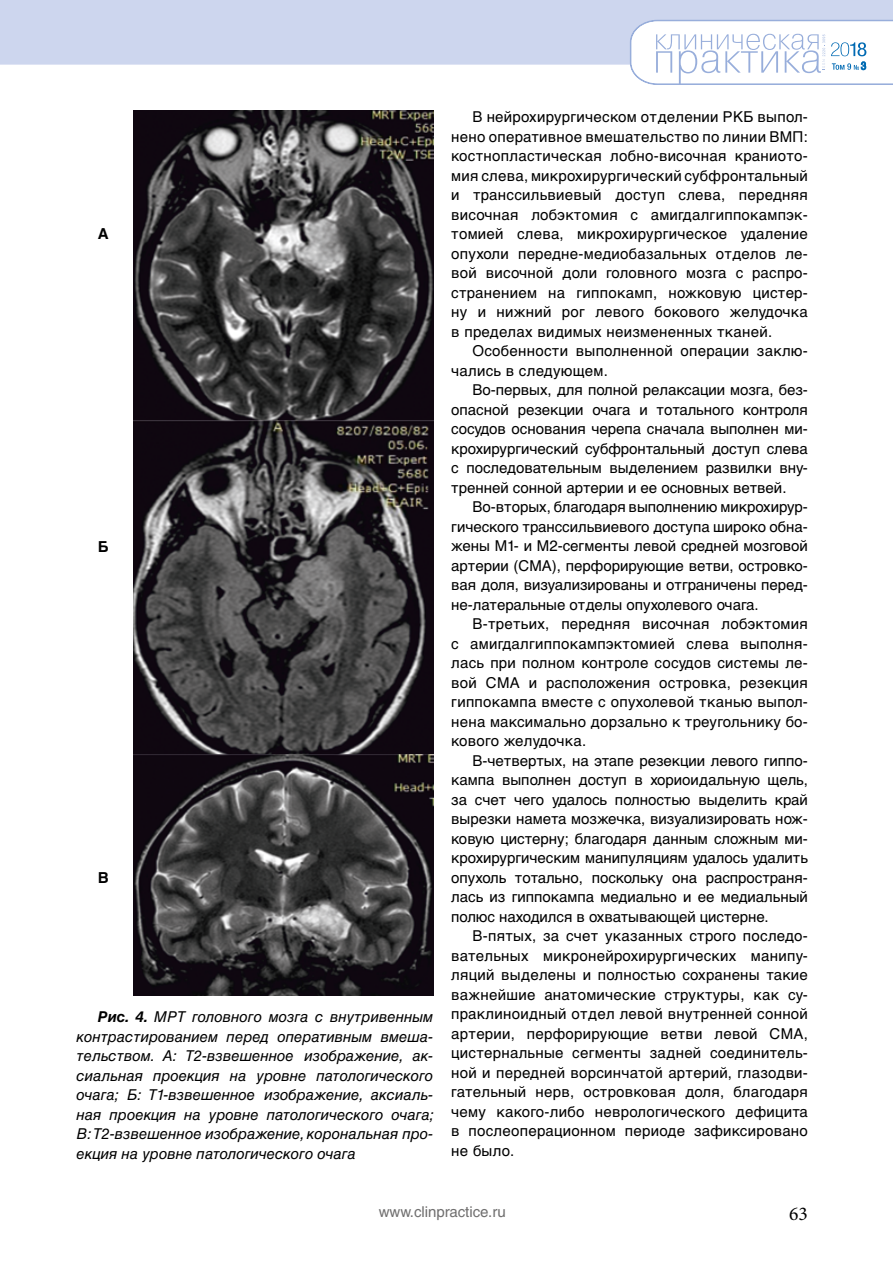
<style>
.page{position:relative;width:893px;height:1263px;background:#fff}
.page>*{position:absolute;margin:0;border:0;box-sizing:border-box;transform-origin:0 0}
.t1{font:19.5px "Minion Pro";color:#000}
.t2{font:700 15.15px "Helvetica Cyrillic";color:#000}
.t3{font:15px/19.5px "Helvetica Cyrillic";letter-spacing:.02em;color:#000;text-align:justify}
.t4{font:italic 15px/19.5px "Helvetica Cyrillic";color:#000;text-align:justify}
.t5{font:15px "Helvetica Cyrillic";color:#706f6f}
.t6{font:11.1px "Helvetica Cyrillic";color:#006ab3;scale:.85 1}
.s1{font-weight:700}
</style>
<div class="page">
<div style="left:0;top:0;width:893px;height:65px;background:#cdd6ee"></div>
<svg style="left:629px;top:19px;width:264px;height:66px"></svg>
<img style="left:133px;top:111px;width:300px;height:643px">
<img style="left:133px;top:754px;width:300px;height:241px">
<p class="t2" style="left:98px;top:225px;width:12px">А</p>
<p class="t2" style="left:98px;top:537px;width:12px">Б</p>
<p class="t2" style="left:98px;top:869px;width:12px">В</p>
<p class="t4" style="left:77px;top:1007px;width:359px;text-indent:21px"><span class="s1">Рис. 4.</span> МРТ головного мозга с внутривенным контрастированием перед оперативным вмеша&shy;тельством. А: Т2-взвешенное изображение, ак&shy;сиальная проекция на уровне патологического очага; Б: Т1-взвешенное изображение, аксиаль&shy;ная проекция на уровне патологического очага; В: Т2-взвешенное изображение, корональная про&shy;екция на уровне патологического очага</p>
<p class="t3" style="left:451px;top:107px;width:358px;text-indent:21px">В нейрохирургическом отделении РКБ выпол&shy;нено оперативное вмешательство по линии ВМП: костнопластическая лобно-височная краниото&shy;мия слева, микрохирургический субфронтальный и транссильвиевый доступ слева, передняя височная лобэктомия с амигдалгиппокампэк&shy;томией слева, микрохирургическое удаление опухоли передне-медиобазальных отделов ле&shy;вой височной доли головного мозга с распро&shy;странением на гиппокамп, ножковую цистер&shy;ну и нижний рог левого бокового желудочка в пределах видимых неизмененных тканей.</p>
<p class="t3" style="left:451px;top:341px;width:358px;text-indent:21px">Особенности выполненной операции заклю&shy;чались в следующем.</p>
<p class="t3" style="left:451px;top:380px;width:358px;text-indent:21px">Во-первых, для полной релаксации мозга, без&shy;опасной резекции очага и тотального контроля сосудов основания черепа сначала выполнен ми&shy;крохирургический субфронтальный доступ слева с последовательным выделением развилки вну&shy;тренней сонной артерии и ее основных ветвей.</p>
<p class="t3" style="left:451px;top:497px;width:358px;text-indent:21px">Во-вторых, благодаря выполнению микрохирур&shy;гического транссильвиевого доступа широко обна&shy;жены М1- и М2-сегменты левой средней мозговой артерии (СМА), перфорирующие ветви, островко&shy;вая доля, визуализированы и отграничены перед&shy;не-латеральные отделы опухолевого очага.</p>
<p class="t3" style="left:451px;top:614px;width:358px;text-indent:21px">В-третьих, передняя височная лобэктомия с амигдалгиппокампэктомией слева выполня&shy;лась при полном контроле сосудов системы ле&shy;вой СМА и расположения островка, резекция гиппокампа вместе с опухолевой тканью выпол&shy;нена максимально дорзально к треугольнику бо&shy;кового желудочка.</p>
<p class="t3" style="left:451px;top:751px;width:358px;text-indent:21px">В-четвертых, на этапе резекции левого гиппо&shy;кампа выполнен доступ в хориоидальную щель, за счет чего удалось полностью выделить край вырезки намета мозжечка, визуализировать нож&shy;ковую цистерну; благодаря данным сложным ми&shy;крохирургическим манипуляциям удалось удалить опухоль тотально, поскольку она распространя&shy;лась из гиппокампа медиально и ее медиальный полюс находился в охватывающей цистерне.</p>
<p class="t3" style="left:451px;top:926px;width:358px;text-indent:21px">В-пятых, за счет указанных строго последо&shy;вательных микронейрохирургических манипу&shy;ляций выделены и полностью сохранены такие важнейшие анатомические структуры, как су&shy;праклиноидный отдел левой внутренней сонной артерии, перфорирующие ветви левой СМА, цистернальные сегменты задней соединитель&shy;ной и передней ворсинчатой артерий, глазодви&shy;гательный нерв, островковая доля, благодаря чему какого-либо неврологического дефицита в послеоперационном периоде зафиксировано не было.</p>
<p class="t5" style="left:379px;top:1203px;width:128px">www.clinpractice.ru</p>
<h1 class="t1" style="left:789px;top:1200px;width:20px">63</h1>
<p class="t6" style="left:861px;top:58px;width:8px">3</p>
</div>
